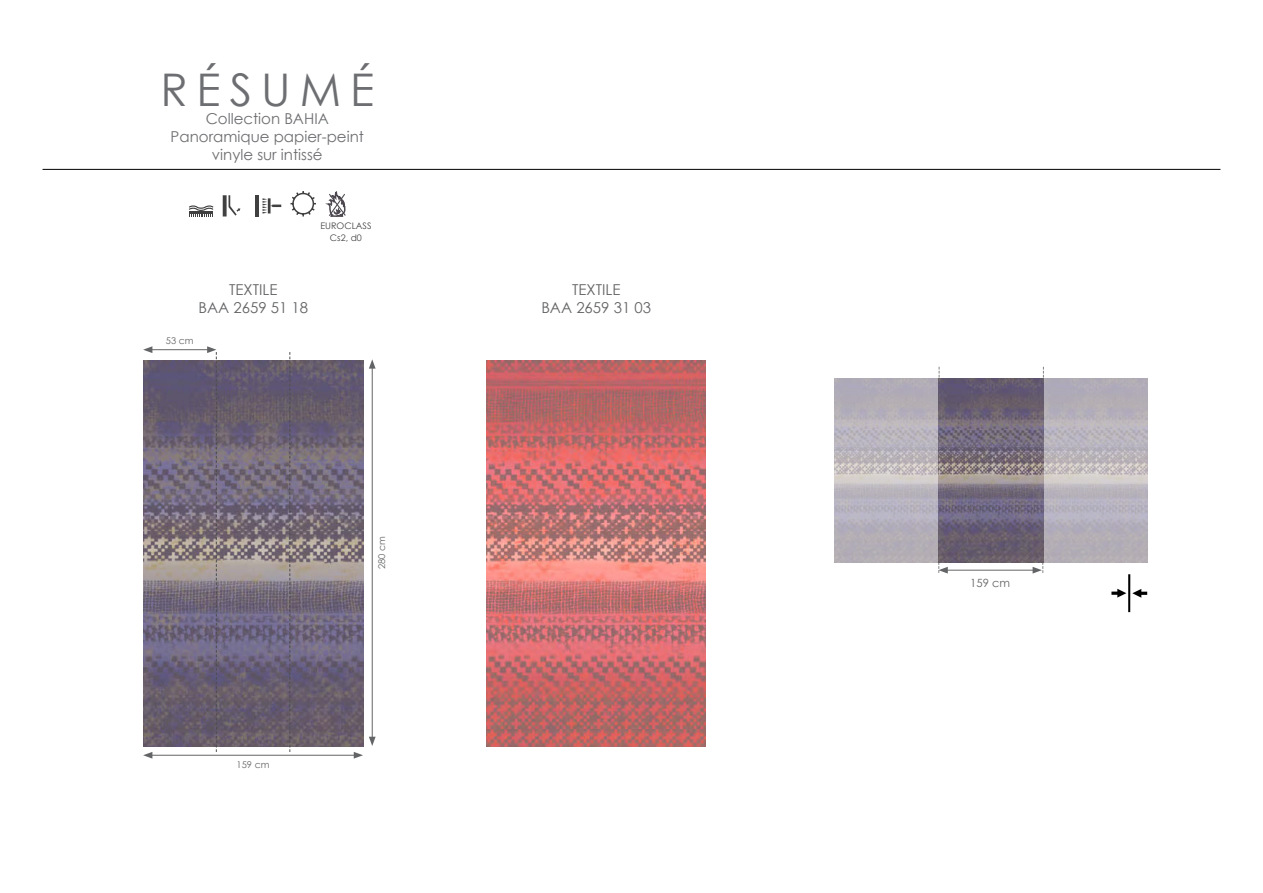
<style>
.page{position:relative;width:1263px;height:893px;background:#fff}
.page>*{position:absolute;margin:0;border:0;box-sizing:border-box;transform-origin:0 0}
.t1{font:45px "Century Gothic";letter-spacing:.2em;color:#6d6e71}
.t2{font:15px "Century Gothic";color:#6d6e71}
.t3{font:15px "Century Gothic";color:#636466}
.t4{font:11.25px "Century Gothic";color:#636466}
.t5{font:9.3px "Century Gothic";color:#636466}
.t6{font:9px/12px "Century Gothic";color:#000;text-align:center}
</style>
<div class="page">
<hr style="left:43px;top:169px;width:1177px;height:1px;background:#000">
<svg style="left:189px;top:205px;width:25px;height:11px"></svg>
<svg style="left:223px;top:195px;width:4px;height:21px"></svg>
<svg style="left:228px;top:195px;width:12px;height:21px"></svg>
<hr style="left:256px;top:195px;width:3px;height:21px;background:#000">
<svg style="left:263px;top:198px;width:18px;height:16px"></svg>
<svg style="left:290px;top:191px;width:26px;height:26px"></svg>
<svg style="left:327px;top:192px;width:19px;height:25px"></svg>
<img style="left:144px;top:361px;width:219px;height:386px">
<svg style="left:289px;top:352px;width:1px;height:400px"></svg>
<hr style="left:150px;top:755px;width:206px;height:1px;background:#636466">
<svg style="left:354px;top:752px;width:9px;height:7px"></svg>
<svg style="left:143px;top:752px;width:9px;height:7px"></svg>
<hr style="left:150px;top:349px;width:60px;height:1px;background:#636466">
<svg style="left:207px;top:346px;width:10px;height:406px;background:#756c7b"></svg>
<svg style="left:143px;top:346px;width:9px;height:7px"></svg>
<hr style="left:372px;top:366px;width:1px;height:373px;background:#636466">
<svg style="left:369px;top:359px;width:7px;height:10px"></svg>
<svg style="left:369px;top:737px;width:7px;height:9px"></svg>
<hr style="left:945px;top:570px;width:90px;height:1px;background:#636466">
<svg style="left:938px;top:562px;width:10px;height:12px"></svg>
<svg style="left:1032px;top:562px;width:11px;height:12px"></svg>
<img style="left:834px;top:378px;width:313px;height:184px">
<img style="left:487px;top:360px;width:219px;height:387px">
<svg style="left:1132px;top:589px;width:15px;height:9px"></svg>
<svg style="left:1111px;top:589px;width:15px;height:9px"></svg>
<hr style="left:1128px;top:574px;width:2px;height:38px;background:#000">
<p class="t1" style="left:160px;top:63px;width:215px">RÉSUMÉ</p>
<p class="t2" style="left:206px;top:110px;width:125px">Collection BAHIA</p>
<p class="t2" style="left:171px;top:128px;width:195px">Panoramique papier-peint</p>
<p class="t2" style="left:212px;top:146px;width:112px">vinyle sur intissé</p>
<p class="t6" style="left:320px;top:219px;width:53px">EUROCLASS<br>Cs2, d0</p>
<p class="t3" style="left:229px;top:281px;width:50px">TEXTILE</p>
<p class="t3" style="left:198px;top:299px;width:111px">BAA 2659 51 18</p>
<p class="t5" style="left:166px;top:335px;width:29px">53 cm</p>
<p class="t5" style="left:237px;top:759px;width:34px">159 cm</p>
<p class="t5" style="left:376px;top:569px;width:34px;rotate:-90deg">280 cm</p>
<p class="t3" style="left:572px;top:281px;width:50px">TEXTILE</p>
<p class="t3" style="left:541px;top:299px;width:111px">BAA 2659 31 03</p>
<p class="t4" style="left:970px;top:576px;width:41px">159 cm</p>
</div>
